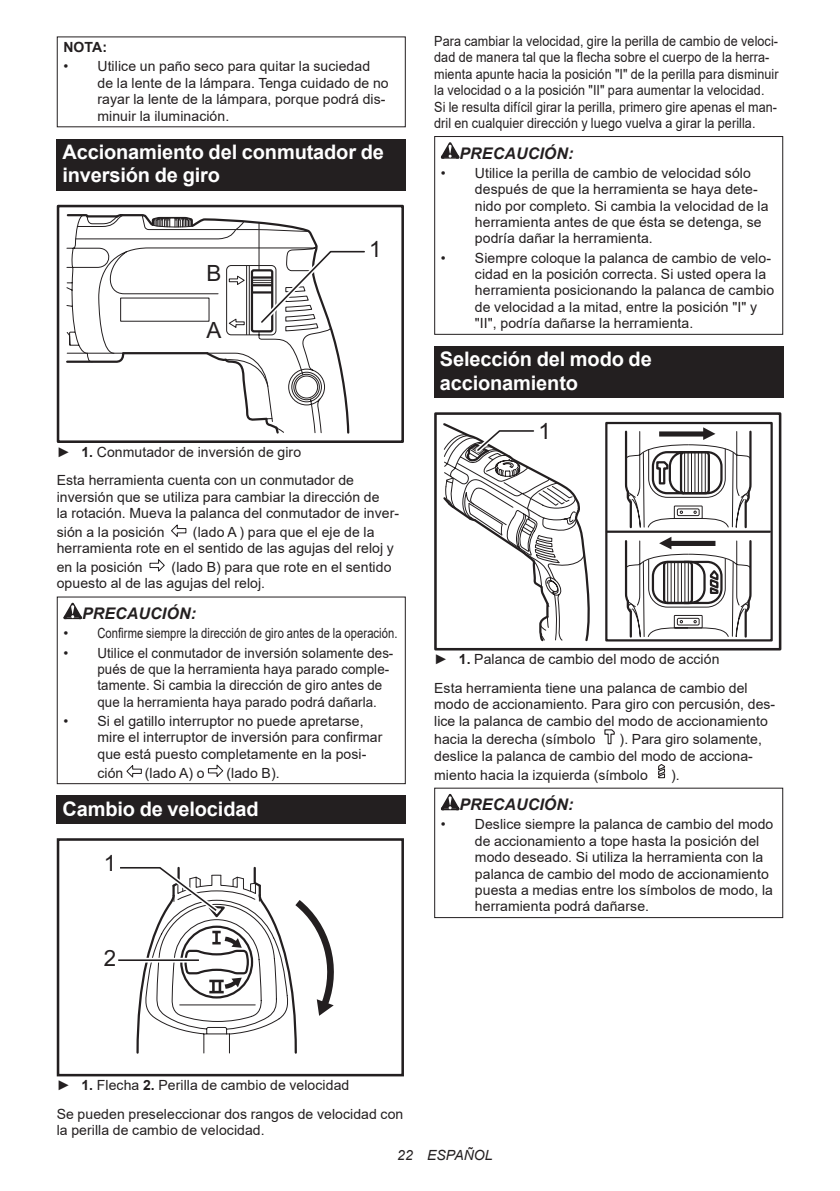
<style>
.page{position:relative;width:840px;height:1191px;background:#fff}
.page>*{position:absolute;margin:0;border:0;box-sizing:border-box;transform-origin:0 0}
.t1{font:22.4px "Arial";color:#231f20}
.t2{font:700 20px/23.4px "Arial";letter-spacing:-.01em;color:#fff}
.t3{font:italic 700 16px "Arial";letter-spacing:.005em;color:#231f20}
.t4{font:14px/16.4px "Arial";letter-spacing:.005em;color:#231f20}
.t5{font:14px/16.4px "Arial";letter-spacing:.005em;color:#231f20;scale:.9 1}
.t6{font:italic 14px "Arial";letter-spacing:.005em;color:#231f20}
.t7{font:700 14px "Arial";color:#231f20}
.s1{font-weight:700}
</style>
<div class="page">
<div style="left:57px;top:139px;width:348px;height:52px;background:#231f20"></div>
<div style="left:57px;top:205px;width:347px;height:238px;border:3px solid #231f20"></div>
<svg style="left:66px;top:214px;width:299px;height:220px"></svg>
<svg style="left:171px;top:524px;width:16px;height:13px"></svg>
<svg style="left:149px;top:559px;width:16px;height:13px"></svg>
<svg style="left:63px;top:603px;width:19px;height:16px"></svg>
<svg style="left:126px;top:765px;width:16px;height:13px"></svg>
<svg style="left:207px;top:764px;width:17px;height:13px"></svg>
<div style="left:57px;top:596px;width:348px;height:188px;border:1px solid #231f20"></div>
<div style="left:57px;top:795px;width:348px;height:29px;background:#231f20"></div>
<svg style="left:118px;top:866px;width:216px;height:188px"></svg>
<div style="left:57px;top:838px;width:347px;height:238px;border:3px solid #231f20"></div>
<svg style="left:440px;top:142px;width:19px;height:17px"></svg>
<div style="left:434px;top:136px;width:348px;height:199px;border:1px solid #231f20"></div>
<div style="left:434px;top:346px;width:348px;height:52px;background:#231f20"></div>
<div style="left:434px;top:412px;width:347px;height:238px;border:3px solid #231f20"></div>
<div style="left:605px;top:422px;width:167px;height:219px;border:2px solid #231f20"></div>
<svg style="left:623px;top:427px;width:129px;height:212px"></svg>
<hr style="left:606px;top:530px;width:163px;height:3px;background:#231f20">
<svg style="left:443px;top:423px;width:147px;height:219px"></svg>
<svg style="left:604px;top:729px;width:11px;height:15px"></svg>
<svg style="left:658px;top:764px;width:7px;height:14px"></svg>
<svg style="left:440px;top:794px;width:19px;height:16px"></svg>
<div style="left:434px;top:787px;width:348px;height:131px;border:1px solid #231f20"></div>
<p class="t7" style="left:63px;top:37px;width:45px">NOTA:</p>
<p class="t4" style="left:97px;top:58px;width:292px;text-indent:-34px">• Utilice un paño seco para quitar la suciedad de la lente de la lámpara. Tenga cuidado de no rayar la lente de la lámpara, porque podrá dis&shy;minuir la iluminación.</p>
<h2 class="t2" style="left:62px;top:140px;width:323px">Accionamiento del conmutador de inversión de giro</h2>
<h1 class="t1" style="left:206px;top:258px;width:16px">B</h1>
<h1 class="t1" style="left:206px;top:316px;width:16px">A</h1>
<h1 class="t1" style="left:369px;top:235px;width:14px">1</h1>
<p class="t4" style="left:57px;top:437px;width:298px;line-height:28.8px">► <span class="s1">1.</span> Conmutador de inversión de giro<br>Esta herramienta cuenta con un conmutador de</p>
<p class="t4" style="left:57px;top:488px;width:344px">inversión que se utiliza para cambiar la dirección de<br>la rotación. Mueva la palanca del conmutador de inver-</p>
<p class="t4" style="left:57px;top:524px;width:109px">sión a la posición</p>
<p class="t4" style="left:57px;top:524px;width:338px;text-indent:136px">(lado A ) para que el eje de la herramienta rote en el sentido de las agujas del reloj y</p>
<p class="t4" style="left:57px;top:559px;width:87px">en la posición</p>
<p class="t4" style="left:57px;top:559px;width:336px;text-indent:115px">(lado B) para que rote en el sentido opuesto al de las agujas del reloj.</p>
<p class="t3" style="left:82px;top:603px;width:115px">PRECAUCIÓN:</p>
<p class="t4" style="left:63px;top:625px;width:335px">• Confirme siempre la dirección de giro antes de la operación.</p>
<p class="t4" style="left:97px;top:644px;width:297px;text-indent:-34px">• Utilice el conmutador de inversión solamente des&shy;pués de que la herramienta haya parado comple&shy;tamente. Si cambia la dirección de giro antes de que la herramienta haya parado podrá dañarla.</p>
<p class="t4" style="left:97px;top:712px;width:286px;text-indent:-34px">• Si el gatillo interruptor no puede apretarse, mire el interruptor de inversión para confirmar que está puesto completamente en la posi-</p>
<p class="t4" style="left:97px;top:764px;width:27px">ción</p>
<p class="t4" style="left:145px;top:764px;width:61px">(lado A) o</p>
<p class="t4" style="left:226px;top:764px;width:55px">(lado B).</p>
<h2 class="t2" style="left:62px;top:797px;width:197px">Cambio de velocidad</h2>
<h1 class="t1" style="left:104px;top:848px;width:14px">1</h1>
<h1 class="t1" style="left:104px;top:943px;width:14px">2</h1>
<p class="t5" style="left:434px;top:33px;width:384px">Para cambiar la velocidad, gire la perilla de cambio de veloci&shy;dad de manera tal que la flecha sobre el cuerpo de la herra&shy;mienta apunte hacia la posición "I" de la perilla para disminuir la velocidad o a la posición "II" para aumentar la velocidad.<br>Si le resulta difícil girar la perilla, primero gire apenas el man&shy;dril en cualquier dirección y luego vuelva a girar la perilla.</p>
<p class="t3" style="left:459px;top:142px;width:115px">PRECAUCIÓN:</p>
<p class="t4" style="left:474px;top:165px;width:295px;text-indent:-34px">• Utilice la perilla de cambio de velocidad sólo después de que la herramienta se haya dete&shy;nido por completo. Si cambia la velocidad de la herramienta antes de que ésta se detenga, se podría dañar la herramienta.</p>
<p class="t4" style="left:474px;top:249px;width:300px;text-indent:-34px">• Siempre coloque la palanca de cambio de velo&shy;cidad en la posición correcta. Si usted opera la herramienta posicionando la palanca de cambio de velocidad a la mitad, entre la posición "I" y "II", podría dañarse la herramienta.</p>
<h2 class="t2" style="left:439px;top:348px;width:213px">Selección del modo de accionamiento</h2>
<h1 class="t1" style="left:538px;top:417px;width:14px">1</h1>
<p class="t4" style="left:434px;top:644px;width:315px;line-height:28.8px">► <span class="s1">1.</span> Palanca de cambio del modo de acción<br>Esta herramienta tiene una palanca de cambio del</p>
<p class="t4" style="left:434px;top:696px;width:342px">modo de accionamiento. Para giro con percusión, des&shy;lice la palanca de cambio del modo de accionamiento</p>
<p class="t4" style="left:434px;top:731px;width:163px">hacia la derecha (símbolo</p>
<p class="t4" style="left:434px;top:731px;width:329px;text-indent:185px">). Para giro solamente, deslice la palanca de cambio del modo de acciona-</p>
<p class="t4" style="left:434px;top:766px;width:215px">miento hacia la izquierda (símbolo</p>
<p class="t4" style="left:670px;top:766px;width:10px">).</p>
<p class="t3" style="left:459px;top:794px;width:115px">PRECAUCIÓN:</p>
<p class="t4" style="left:474px;top:816px;width:300px;text-indent:-34px">• Deslice siempre la palanca de cambio del modo de accionamiento a tope hasta la posición del modo deseado. Si utiliza la herramienta con la palanca de cambio del modo de accionamiento puesta a medias entre los símbolos de modo, la herramienta podrá dañarse.</p>
<p class="t4" style="left:57px;top:1070px;width:348px;line-height:28.8px">► <span class="s1">1.</span> Flecha <span class="s1">2.</span> Perilla de cambio de velocidad<br>Se pueden preseleccionar dos rangos de velocidad con</p>
<p class="t4" style="left:57px;top:1122px;width:209px">la perilla de cambio de velocidad.</p>
<p class="t6" style="left:397px;top:1146px;width:97px">22 ESPAÑOL</p>
</div>
